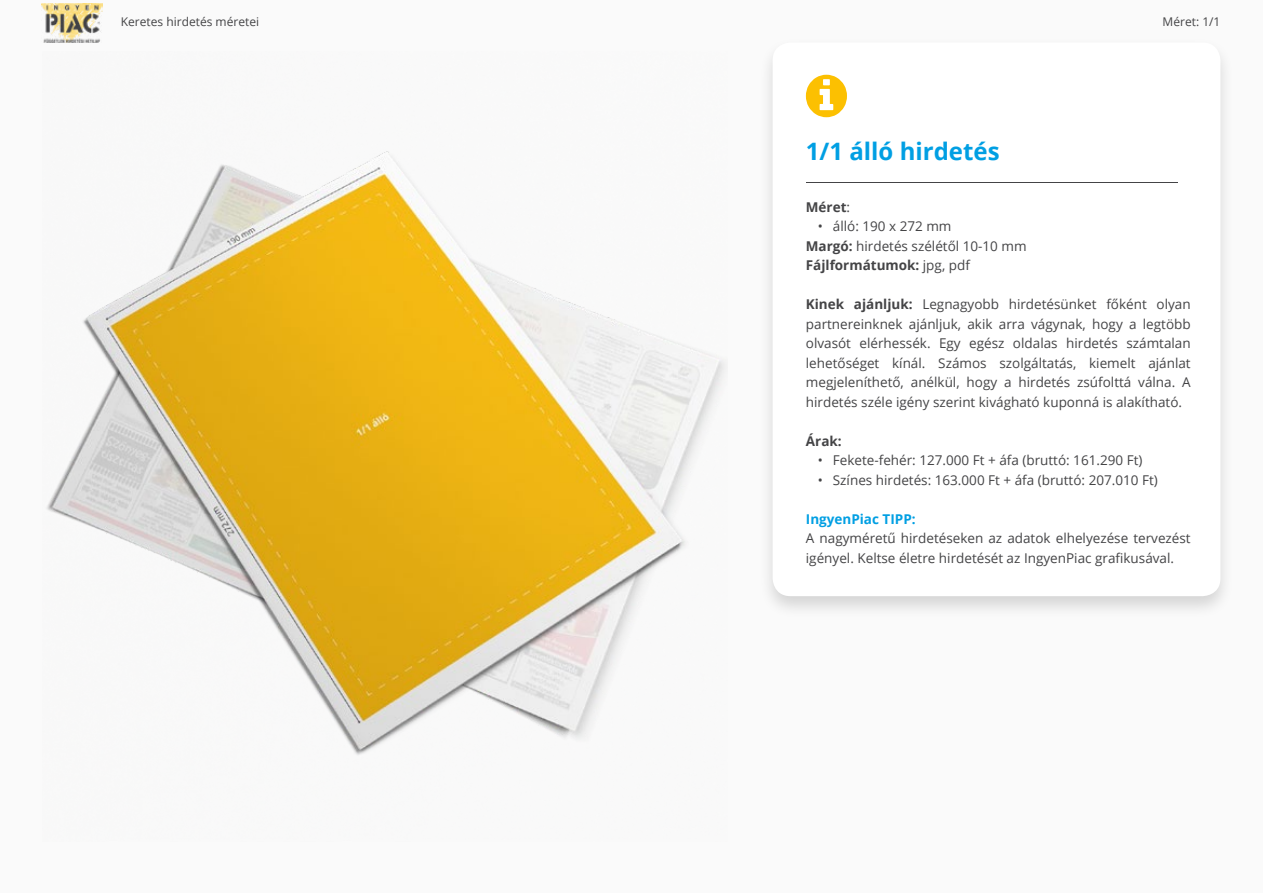
<style>
.page{position:relative;width:1263px;height:893px;background:#fff}
.page>*{position:absolute;margin:0;border:0;box-sizing:border-box;transform-origin:0 0}
.t1{font:700 24px "Open Sans";color:#009fe3}
.t2{font:13.5px/19.5px "Open Sans";color:#444446}
.t3{font:700 13.5px "Open Sans";color:#009fe3}
.t4{font:700 13.5px "Open Sans";color:#444446}
.t5{font:12px "Open Sans";color:#444446}
.s1{font-weight:400}
.s2{font-weight:700}
</style>
<div class="page">
<div style="left:0;top:1px;width:1263px;height:892px;background:#fafafa"></div>
<img style="left:42px;top:4px;width:61px;height:39px">
<img style="left:47px;top:151px;width:678px;height:604px">
<div style="left:758px;top:37px;width:476px;height:582px;background:#000;opacity:.15"></div>
<div style="left:773px;top:43px;width:447px;height:553px;background:#fff;border-radius:18px"></div>
<svg style="left:806px;top:75px;width:41px;height:42px"></svg>
<hr style="left:806px;top:182px;width:372px;height:1px;background:#444446">
<p class="t5" style="left:121px;top:13px;width:140px">Keretes hirdetés méretei</p>
<p class="t5" style="left:1162px;top:13px;width:59px">Méret: 1/1</p>
<h1 class="t1" style="left:806px;top:134px;width:195px">1/1 álló hirdetés</h1>
<p class="t4" style="left:806px;top:197px;width:46px">Méret<span class="s1">:</span></p>
<p class="t2" style="left:806px;top:216px;width:222px;text-indent:12px">• álló: 190 x 272 mm<br><span class="s2">Margó:</span> hirdetés szélétől 10-10 mm<br><span class="s2">Fájlformátumok:</span> jpg, pdf</p>
<p class="t2" style="left:806px;top:294px;width:386px;text-align:justify"><span class="s2">Kinek ajánljuk:</span> Legnagyobb hirdetésünket főként olyan partnereinknek ajánljuk, akik arra vágynak, hogy a legtöbb olvasót elérhessék. Egy egész oldalas hirdetés számtalan lehetőséget kínál. Számos szolgáltatás, kiemelt ajánlat megjeleníthető, anélkül, hogy a hirdetés zsúfolttá válna. A hirdetés széle igény szerint kivágható kuponná is alakítható.</p>
<p class="t4" style="left:806px;top:431px;width:37px">Árak:</p>
<p class="t2" style="left:818px;top:450px;width:326px">• Fekete-fehér: 127.000 Ft + áfa (bruttó: 161.290 Ft)</p>
<p class="t2" style="left:818px;top:470px;width:341px">• Színes hirdetés: 163.000 Ft + áfa (bruttó: 207.010 Ft)</p>
<p class="t3" style="left:806px;top:509px;width:111px">IngyenPiac TIPP:</p>
<p class="t2" style="left:806px;top:528px;width:386px">A nagyméretű hirdetéseken az adatok elhelyezése tervezést igényel. Keltse életre hirdetését az IngyenPiac grafikusával.</p>
</div>
